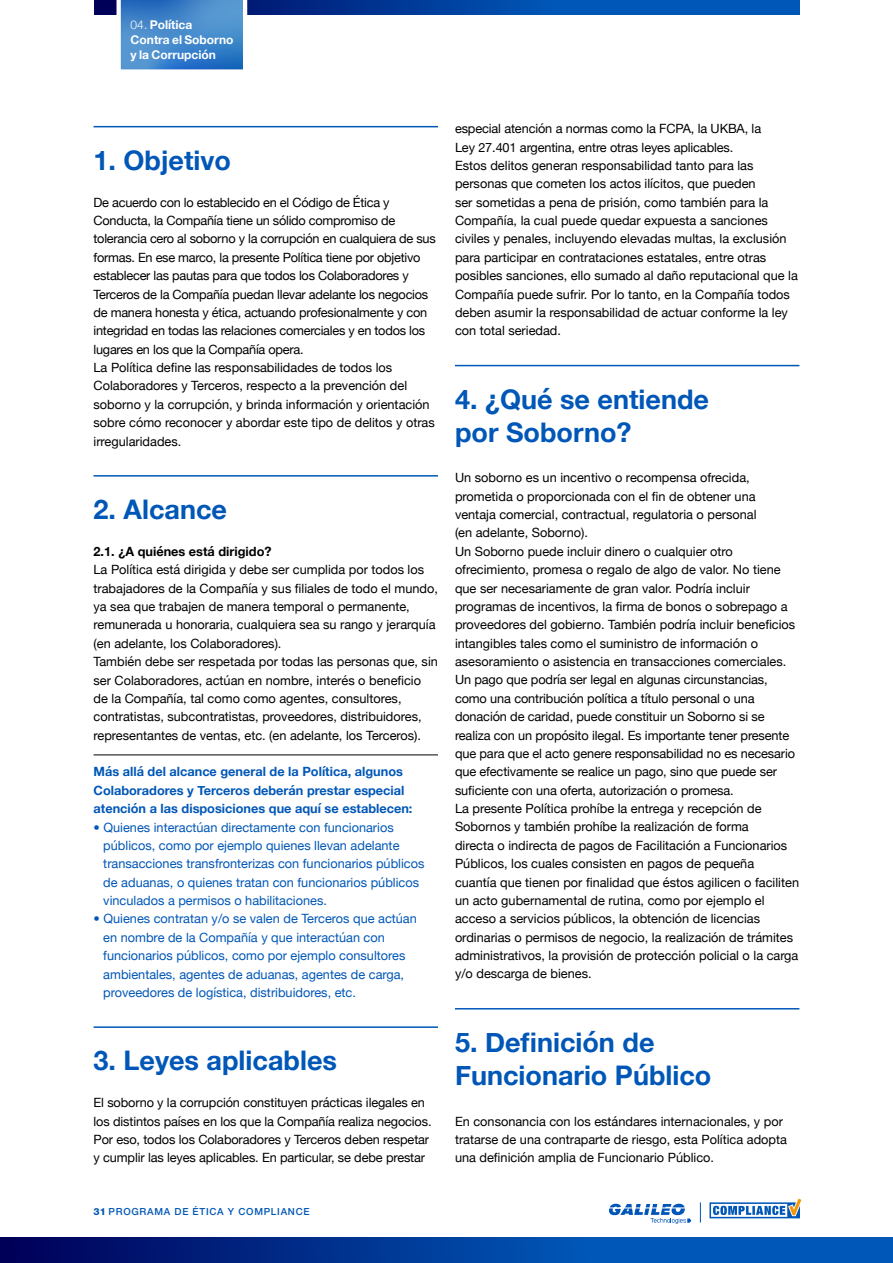
<style>
.page{position:relative;width:893px;height:1263px;background:#fff}
.page>*{position:absolute;margin:0;border:0;box-sizing:border-box;transform-origin:0 0}
.t1{font:700 27px/33px "Helvetica Neue";color:#0057b7}
.t2{font:12.75px/18.3px "Helvetica Neue";color:#000}
.t3{font:12.75px/18.3px "Helvetica Neue";letter-spacing:-.02em;color:#000}
.t4{font:12.75px/18.3px "Helvetica Neue";color:#0057b7}
.t5{font:700 12.75px/18.3px "Helvetica Neue";color:#0057b7}
.t6{font:700 12.75px "Helvetica Neue";color:#000}
.t7{font:700 12px/15px "Helvetica Neue";color:#fff}
.t8{font:500 9.75px "Helvetica Neue LT Std";letter-spacing:.075em;color:#0057b7}
.s1{font-weight:300}
.s2{font-weight:500}
.s3{font-weight:800}
</style>
<div class="page">
<svg style="left:95px;top:0;width:704px;height:15px;background:#0043a1"></svg>
<svg style="left:0;top:1237px;width:893px;height:26px;background:#003997"></svg>
<svg style="left:700px;top:1202px;width:1px;height:20px"></svg>
<svg style="left:709px;top:1199px;width:92px;height:19px"></svg>
<svg style="left:609px;top:1204px;width:82px;height:20px"></svg>
<hr style="left:94px;top:126px;width:344px;height:1px;background:#0057b7">
<hr style="left:94px;top:475px;width:344px;height:2px;background:#0057b7">
<hr style="left:94px;top:755px;width:344px;height:1px;background:#000">
<hr style="left:94px;top:1026px;width:344px;height:2px;background:#0057b7">
<hr style="left:455px;top:365px;width:344px;height:1px;background:#0057b7">
<hr style="left:455px;top:1008px;width:344px;height:1px;background:#0057b7">
<svg style="left:115px;top:0;width:134px;height:70px;background:#5290ce"></svg>
<p class="t7" style="left:131px;top:18px;width:104px"><span class="s1">04.</span> Política<br>Contra el Soborno y la Corrupción</p>
<h1 class="t1" style="left:94px;top:145px;width:139px">1. Objetivo</h1>
<p class="t3" style="left:94px;top:194px;width:344px">De acuerdo con lo establecido en el Código de Ética y Conducta, la Compañía tiene un sólido compromiso de tolerancia cero al soborno y la corrupción en cualquiera de sus formas. En ese marco, la presente Política tiene por objetivo establecer las pautas para que todos los Colaboradores y Terceros de la Compañía puedan llevar adelante los negocios de manera honesta y ética, actuando profesionalmente y con integridad en todas las relaciones comerciales y en todos los lugares en los que la Compañía opera.<br>La Política define las responsabilidades de todos los Colaboradores y Terceros, respecto a la prevención del soborno y la corrupción, y brinda información y orientación sobre cómo reconocer y abordar este tipo de delitos y otras irregularidades.</p>
<h1 class="t1" style="left:94px;top:494px;width:135px">2. Alcance</h1>
<p class="t6" style="left:94px;top:541px;width:180px">2.1. ¿A quiénes está dirigido?</p>
<p class="t2" style="left:94px;top:561px;width:346px">La Política está dirigida y debe ser cumplida por todos los trabajadores de la Compañía y sus filiales de todo el mundo, ya sea que trabajen de manera temporal o permanente, remunerada u honoraria, cualquiera sea su rango y jerarquía (en adelante, los Colaboradores).<br>También debe ser respetada por todas las personas que, sin ser Colaboradores, actúan en nombre, interés o beneficio de la Compañía, tal como como agentes, consultores, contratistas, subcontratistas, proveedores, distribuidores, representantes de ventas, etc. (en adelante, los Terceros).</p>
<p class="t5" style="left:94px;top:763px;width:320px">Más allá del alcance general de la Política, algunos<br>Colaboradores y Terceros deberán prestar especial atención a las disposiciones que aquí se establecen:</p>
<p class="t4" style="left:103px;top:818px;width:323px;text-indent:-10px"><span class="s2">•</span> Quienes interactúan directamente con funcionarios públicos, como por ejemplo quienes llevan adelante transacciones transfronterizas con funcionarios públicos de aduanas, o quienes tratan con funcionarios públicos vinculados a permisos o habilitaciones.</p>
<p class="t4" style="left:103px;top:910px;width:315px;text-indent:-10px"><span class="s2">•</span> Quienes contratan y/o se valen de Terceros que actúan en nombre de la Compañía y que interactúan con funcionarios públicos, como por ejemplo consultores ambientales, agentes de aduanas, agentes de carga, proveedores de logística, distribuidores, etc.</p>
<h1 class="t1" style="left:94px;top:1045px;width:245px">3. Leyes aplicables</h1>
<p class="t2" style="left:94px;top:1094px;width:340px">El soborno y la corrupción constituyen prácticas ilegales en los distintos países en los que la Compañía realiza negocios.<br>Por eso, todos los Colaboradores y Terceros deben respetar y cumplir las leyes aplicables. En particular, se debe prestar</p>
<p class="t8" style="left:94px;top:1205px;width:218px"><span class="s3">31</span> PROGRAMA DE ÉTICA Y COMPLIANCE</p>
<p class="t2" style="left:455px;top:120px;width:344px">especial atención a normas como la FCPA, la UKBA, la<br>Ley 27.401 argentina, entre otras leyes aplicables.<br>Estos delitos generan responsabilidad tanto para las personas que cometen los actos ilícitos, que pueden<br>ser sometidas a pena de prisión, como también para la Compañía, la cual puede quedar expuesta a sanciones civiles y penales, incluyendo elevadas multas, la exclusión para participar en contrataciones estatales, entre otras posibles sanciones, ello sumado al daño reputacional que la Compañía puede sufrir. Por lo tanto, en la Compañía todos deben asumir la responsabilidad de actuar conforme la ley con total seriedad.</p>
<h1 class="t1" style="left:455px;top:383px;width:256px">4. ¿Qué se entiende por Soborno?</h1>
<p class="t2" style="left:455px;top:469px;width:346px">Un soborno es un incentivo o recompensa ofrecida, prometida o proporcionada con el fin de obtener una ventaja comercial, contractual, regulatoria o personal<br>(en adelante, Soborno).<br>Un Soborno puede incluir dinero o cualquier otro ofrecimiento, promesa o regalo de algo de valor. No tiene que ser necesariamente de gran valor. Podría incluir programas de incentivos, la firma de bonos o sobrepago a proveedores del gobierno. También podría incluir beneficios intangibles tales como el suministro de información o asesoramiento o asistencia en transacciones comerciales.<br>Un pago que podría ser legal en algunas circunstancias, como una contribución política a título personal o una donación de caridad, puede constituir un Soborno si se realiza con un propósito ilegal. Es importante tener presente que para que el acto genere responsabilidad no es necesario que efectivamente se realice un pago, sino que puede ser suficiente con una oferta, autorización o promesa.<br>La presente Política prohíbe la entrega y recepción de Sobornos y también prohíbe la realización de forma<br>directa o indirecta de pagos de Facilitación a Funcionarios Públicos, los cuales consisten en pagos de pequeña<br>cuantía que tienen por finalidad que éstos agilicen o faciliten un acto gubernamental de rutina, como por ejemplo el acceso a servicios públicos, la obtención de licencias ordinarias o permisos de negocio, la realización de trámites administrativos, la provisión de protección policial o la carga y/o descarga de bienes.</p>
<h1 class="t1" style="left:455px;top:1027px;width:258px">5. Definición de<br>Funcionario Público</h1>
<p class="t2" style="left:455px;top:1112px;width:334px">En consonancia con los estándares internacionales, y por tratarse de una contraparte de riesgo, esta Política adopta una definición amplia de Funcionario Público.</p>
</div>
